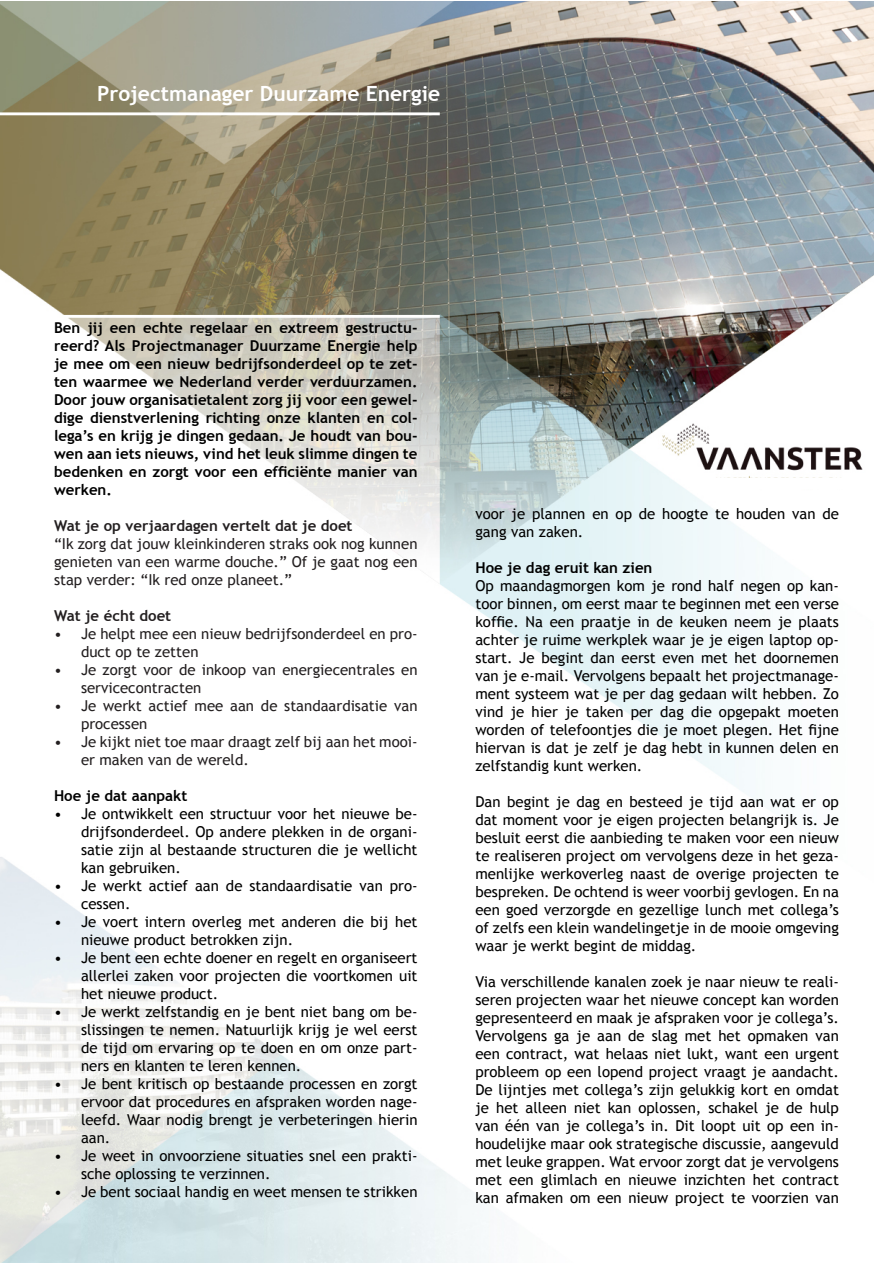
<style>
.page{position:relative;width:893px;height:1263px;background:#fff}
.page>*{position:absolute;margin:0;border:0;box-sizing:border-box;transform-origin:0 0}
.t1{font:700 21px "Trebuchet MS";color:#fff}
.t2{font:15px/18px "Trebuchet MS";color:#000;text-align:justify}
.t3{font:700 15px/18px "Trebuchet MS";color:#000;text-align:justify}
.t4{font:15px/18px "Trebuchet MS";color:#231f20}
.t5{font:700 15px "Trebuchet MS";color:#231f20}
</style>
<div class="page">
<img style="left:0;top:1px;width:874px;height:1262px">
<div style="left:702px;top:478px;width:156px;height:10px;background:#fff"></div>
<p class="t1" style="left:97px;top:81px;width:345px">Projectmanager Duurzame Energie</p>
<p class="t3" style="left:54px;top:319px;width:365px">Ben jij een echte regelaar en extreem gestructu&shy;reerd? Als Projectmanager Duurzame Energie help je mee om een nieuw bedrijfsonderdeel op te zet&shy;ten waarmee we Nederland verder verduurzamen.<br>Door jouw organisatietalent zorg jij voor een gewel&shy;dige dienstverlening richting onze klanten en col&shy;lega’s en krijg je dingen gedaan. Je houdt van bou&shy;wen aan iets nieuws, vind het leuk slimme dingen te bedenken en zorgt voor een efficiënte manier van werken.</p>
<p class="t5" style="left:54px;top:516px;width:300px">Wat je op verjaardagen vertelt dat je doet</p>
<p class="t4" style="left:54px;top:535px;width:365px;text-align:justify">“Ik zorg dat jouw kleinkinderen straks ook nog kunnen genieten van een warme douche.” Of je gaat nog een stap verder: “Ik red onze planeet.”</p>
<p class="t5" style="left:54px;top:606px;width:119px">Wat je écht doet</p>
<p class="t4" style="left:81px;top:625px;width:338px;text-indent:-27px">• Je helpt mee een nieuw bedrijfsonderdeel en pro&shy;duct op te zetten</p>
<p class="t4" style="left:81px;top:661px;width:338px;text-indent:-27px">• Je zorgt voor de inkoop van energiecentrales en servicecontracten</p>
<p class="t4" style="left:81px;top:697px;width:338px;text-indent:-27px">• Je werkt actief mee aan de standaardisatie van processen</p>
<p class="t4" style="left:81px;top:733px;width:338px;text-indent:-27px">• Je kijkt niet toe maar draagt zelf bij aan het mooi&shy;er maken van de wereld.</p>
<p class="t3" style="left:54px;top:787px;width:135px">Hoe je dat aanpakt</p>
<p class="t2" style="left:81px;top:805px;width:338px;text-indent:-27px">• Je ontwikkelt een structuur voor het nieuwe be&shy;drijfsonderdeel. Op andere plekken in de organi&shy;satie zijn al bestaande structuren die je wellicht kan gebruiken.</p>
<p class="t2" style="left:81px;top:877px;width:338px;text-indent:-27px">• Je werkt actief aan de standaardisatie van pro&shy;cessen.</p>
<p class="t2" style="left:81px;top:913px;width:338px;text-indent:-27px">• Je voert intern overleg met anderen die bij het nieuwe product betrokken zijn.</p>
<p class="t2" style="left:81px;top:949px;width:338px;text-indent:-27px">• Je bent een echte doener en regelt en organiseert allerlei zaken voor projecten die voortkomen uit het nieuwe product.</p>
<p class="t2" style="left:81px;top:1003px;width:338px;text-indent:-27px">• Je werkt zelfstandig en je bent niet bang om be&shy;slissingen te nemen. Natuurlijk krijg je wel eerst de tijd om ervaring op te doen en om onze part&shy;ners en klanten te leren kennen.</p>
<p class="t2" style="left:81px;top:1075px;width:338px;text-indent:-27px">• Je bent kritisch op bestaande processen en zorgt ervoor dat procedures en afspraken worden nage&shy;leefd. Waar nodig brengt je verbeteringen hierin aan.</p>
<p class="t2" style="left:81px;top:1147px;width:338px;text-indent:-27px">• Je weet in onvoorziene situaties snel een prakti&shy;sche oplossing te verzinnen.</p>
<p class="t2" style="left:54px;top:1183px;width:365px">• Je bent sociaal handig en weet mensen te strikken</p>
<p class="t2" style="left:475px;top:505px;width:365px">voor je plannen en op de hoogte te houden van de gang van zaken.</p>
<p class="t3" style="left:475px;top:559px;width:179px">Hoe je dag eruit kan zien</p>
<p class="t2" style="left:475px;top:577px;width:365px">Op maandagmorgen kom je rond half negen op kan&shy;toor binnen, om eerst maar te beginnen met een verse koffie. Na een praatje in de keuken neem je plaats achter je ruime werkplek waar je je eigen laptop op&shy;start. Je begint dan eerst even met het doornemen van je e-mail. Vervolgens bepaalt het projectmanage&shy;ment systeem wat je per dag gedaan wilt hebben. Zo vind je hier je taken per dag die opgepakt moeten worden of telefoontjes die je moet plegen. Het fijne hiervan is dat je zelf je dag hebt in kunnen delen en zelfstandig kunt werken.</p>
<p class="t2" style="left:475px;top:793px;width:365px">Dan begint je dag en besteed je tijd aan wat er op dat moment voor je eigen projecten belangrijk is. Je besluit eerst die aanbieding te maken voor een nieuw te realiseren project om vervolgens deze in het geza&shy;menlijke werkoverleg naast de overige projecten te bespreken. De ochtend is weer voorbij gevlogen. En na een goed verzorgde en gezellige lunch met collega’s of zelfs een klein wandelingetje in de mooie omgeving waar je werkt begint de middag.</p>
<p class="t2" style="left:475px;top:973px;width:365px">Via verschillende kanalen zoek je naar nieuw te reali&shy;seren projecten waar het nieuwe concept kan worden gepresenteerd en maak je afspraken voor je collega’s.<br>Vervolgens ga je aan de slag met het opmaken van een contract, wat helaas niet lukt, want een urgent probleem op een lopend project vraagt je aandacht.<br>De lijntjes met collega’s zijn gelukkig kort en omdat je het alleen niet kan oplossen, schakel je de hulp van één van je collega’s in. Dit loopt uit op een in&shy;houdelijke maar ook strategische discussie, aangevuld met leuke grappen. Wat ervoor zorgt dat je vervolgens met een glimlach en nieuwe inzichten het contract kan afmaken om een nieuw project te voorzien van</p>
</div>
